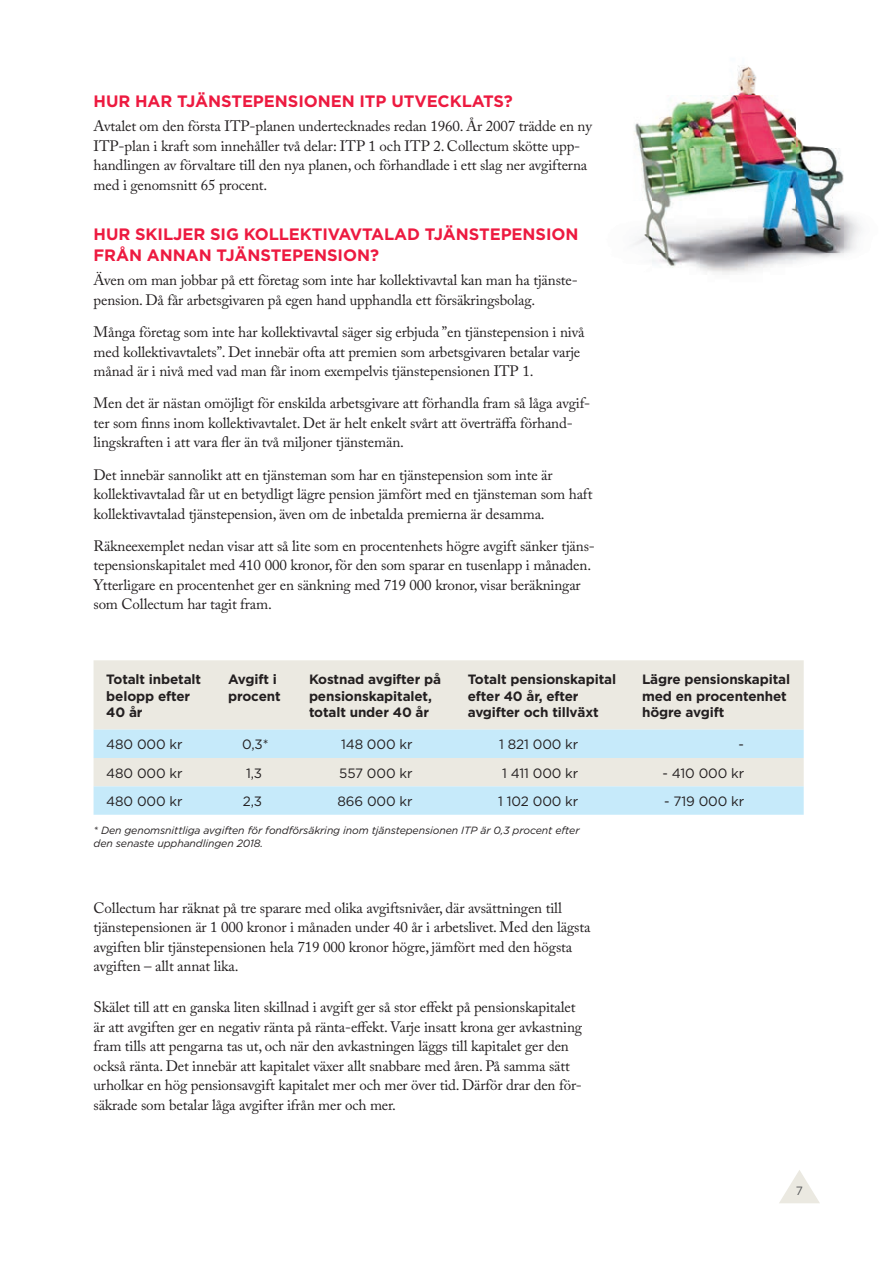
<style>
.page{position:relative;width:893px;height:1263px;background:#fff}
.page>*{position:absolute;margin:0;border:0;box-sizing:border-box;transform-origin:0 0}
.t1{font:700 16.5px/21px "Gotham HTF";letter-spacing:-.005em;color:#ed1a40}
.t2{font:15px/19.5px "Adobe Caslon Pro";letter-spacing:-.01em;color:#231f20}
.t3{font:700 13.5px/16.2px "Gotham HTF";letter-spacing:-.01em;color:#231f20}
.t4{font:13.5px "Gotham HTF";letter-spacing:-.01em;color:#231f20}
.t5{font:12px "Gotham HTF";color:#57585a}
.t6{font:italic 10.5px/12.6px "Gotham HTF";letter-spacing:-.01em;color:#231f20}
</style>
<div class="page">
<svg style="left:779px;top:1170px;width:41px;height:33px"></svg>
<img style="left:633px;top:66px;width:229px;height:209px">
<div style="left:94px;top:660px;width:710px;height:70px;background:#ebe9e1"></div>
<svg style="left:94px;top:730px;width:710px;height:85px;background:#d2e9f1"></svg>
<p class="t1" style="left:94px;top:91px;width:421px">HUR HAR TJÄNSTEPENSIONEN ITP UTVECKLATS?</p>
<p class="t2" style="left:94px;top:116px;width:500px">Avtalet om den första ITP-planen undertecknades redan 1960. År 2007 trädde en ny ITP-plan i kraft som innehåller två delar: ITP 1 och ITP 2. Collectum skötte upp&shy;handlingen av förvaltare till den nya planen, och förhandlade i ett slag ner avgifterna med i genomsnitt 65 procent.</p>
<p class="t1" style="left:94px;top:224px;width:486px">HUR SKILJER SIG KOLLEKTIVAVTALAD TJÄNSTEPENSION<br>FRÅN ANNAN TJÄNSTEPENSION?</p>
<p class="t2" style="left:94px;top:270px;width:486px">Även om man jobbar på ett företag som inte har kollektivavtal kan man ha tjänste&shy;pension. Då får arbetsgivaren på egen hand upphandla ett försäkringsbolag.</p>
<p class="t2" style="left:94px;top:322px;width:492px">Många företag som inte har kollektivavtal säger sig erbjuda ”en tjänstepension i nivå med kollektivavtalets”. Det innebär ofta att premien som arbetsgivaren betalar varje månad är i nivå med vad man får inom exempelvis tjänstepensionen ITP 1.</p>
<p class="t2" style="left:94px;top:393px;width:498px">Men det är nästan omöjligt för enskilda arbetsgivare att förhandla fram så låga avgif&shy;ter som finns inom kollektivavtalet. Det är helt enkelt svårt att överträffa förhand&shy;lingskraften i att vara fler än två miljoner tjänstemän.</p>
<p class="t2" style="left:94px;top:465px;width:500px">Det innebär sannolikt att en tjänsteman som har en tjänstepension som inte är kollektivavtalad får ut en betydligt lägre pension jämfört med en tjänsteman som haft kollektivavtalad tjänstepension, även om de inbetalda premierna är desamma.</p>
<p class="t2" style="left:94px;top:536px;width:503px">Räkneexemplet nedan visar att så lite som en procentenhets högre avgift sänker tjäns&shy;tepensionskapitalet med 410 000 kronor, för den som sparar en tusenlapp i månaden.<br>Ytterligare en procentenhet ger en sänkning med 719 000 kronor, visar beräkningar som Collectum har tagit fram.</p>
<p class="t3" style="left:106px;top:671px;width:96px">Totalt inbetalt belopp efter<br>40 år</p>
<p class="t3" style="left:228px;top:671px;width:54px">Avgift i procent</p>
<p class="t3" style="left:309px;top:671px;width:134px">Kostnad avgifter på pensionskapitalet, totalt under 40 år</p>
<p class="t3" style="left:468px;top:671px;width:150px">Totalt pensionskapital efter 40 år, efter avgifter och tillväxt</p>
<p class="t3" style="left:642px;top:671px;width:150px">Lägre pensionskapital med en procentenhet högre avgift</p>
<p class="t4" style="left:106px;top:737px;width:78px">480 000 kr</p>
<p class="t4" style="left:242px;top:737px;width:28px">0,3*</p>
<p class="t4" style="left:341px;top:737px;width:73px">148 000 kr</p>
<p class="t4" style="left:499px;top:737px;width:81px">1 821 000 kr</p>
<p class="t4" style="left:739px;top:737px;width:7px">-</p>
<p class="t4" style="left:106px;top:766px;width:78px">480 000 kr</p>
<p class="t4" style="left:246px;top:766px;width:18px">1,3</p>
<p class="t4" style="left:339px;top:766px;width:75px">557 000 kr</p>
<p class="t4" style="left:502px;top:766px;width:78px">1 411 000 kr</p>
<p class="t4" style="left:663px;top:766px;width:83px">- 410 000 kr</p>
<p class="t4" style="left:106px;top:794px;width:78px">480 000 kr</p>
<p class="t4" style="left:243px;top:794px;width:21px">2,3</p>
<p class="t4" style="left:337px;top:794px;width:76px">866 000 kr</p>
<p class="t4" style="left:498px;top:794px;width:82px">1 102 000 kr</p>
<p class="t4" style="left:664px;top:794px;width:82px">- 719 000 kr</p>
<p class="t6" style="left:94px;top:824px;width:487px">* Den genomsnittliga avgiften för fondförsäkring inom tjänstepensionen ITP är 0,3 procent efter den senaste upphandlingen 2018.</p>
<p class="t2" style="left:94px;top:898px;width:498px">Collectum har räknat på tre sparare med olika avgiftsnivåer, där avsättningen till tjänstepensionen är 1 000 kronor i månaden under 40 år i arbetslivet. Med den lägsta avgiften blir tjänstepensionen hela 719 000 kronor högre, jämfört med den högsta avgiften – allt annat lika.</p>
<p class="t2" style="left:94px;top:997px;width:490px">Skälet till att en ganska liten skillnad i avgift ger så stor effekt på pensionskapitalet är att avgiften ger en negativ ränta på ränta-effekt. Varje insatt krona ger avkastning fram tills att pengarna tas ut, och när den avkastningen läggs till kapitalet ger den också ränta. Det innebär att kapitalet växer allt snabbare med åren. På samma sätt urholkar en hög pensionsavgift kapitalet mer och mer över tid. Därför drar den för&shy;säkrade som betalar låga avgifter ifrån mer och mer.</p>
<p class="t5" style="left:796px;top:1184px;width:9px">7</p>
</div>
